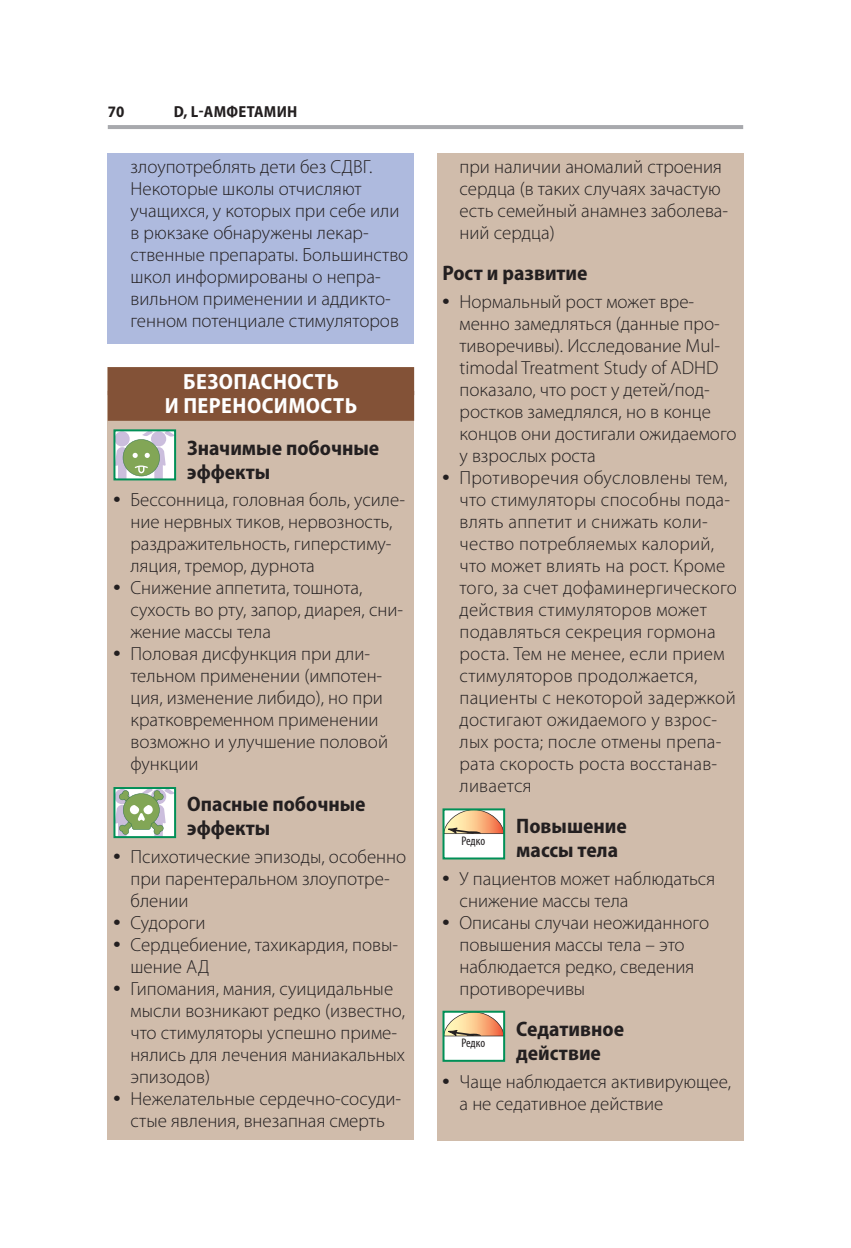
<style>
.page{position:relative;width:851px;height:1248px;background:#fff}
.page>*{position:absolute;margin:0;border:0;box-sizing:border-box;transform-origin:0 0}
.t1{font:700 semi-condensed 22px/24px "Myriad Pro";letter-spacing:.02em;color:#fff;text-align:center}
.t2{font:700 semi-condensed 21px/24px "Myriad Pro";color:#231f20}
.t3{font:300 19px/22px "Myriad Pro";color:#231f20}
.t4{font:700 semi-condensed 16px "Myriad Pro";color:#231f20}
.t5{font:condensed 12.6px "Myriad Pro";color:#231f20}
.s1{font-family:"Times New Roman";font-weight:700;font-size:20px}
</style>
<div class="page">
<hr style="left:108px;top:125px;width:635px;height:4px;background:#a8a9ad">
<div style="left:437px;top:153px;width:306px;height:987px;background:#d0bcab"></div>
<div style="left:443px;top:809px;width:61px;height:49px;background:#fff"></div>
<svg style="left:445px;top:811px;width:57px;height:23px"></svg>
<div style="left:442px;top:808px;width:63px;height:51px;border:2px solid #009057"></div>
<div style="left:443px;top:1011px;width:61px;height:49px;background:#fff"></div>
<svg style="left:445px;top:1013px;width:57px;height:23px"></svg>
<div style="left:442px;top:1010px;width:63px;height:51px;border:2px solid #009057"></div>
<div style="left:108px;top:367px;width:306px;height:773px;background:#d0bcab"></div>
<div style="left:108px;top:367px;width:306px;height:28px;background:#835237"></div>
<div style="left:108px;top:391px;width:306px;height:30px;background:#835237"></div>
<svg style="left:116px;top:432px;width:57px;height:45px;background:#bcc6b2"></svg>
<div style="left:113px;top:429px;width:63px;height:51px;border:2px solid #009057"></div>
<svg style="left:116px;top:790px;width:57px;height:45px;background:#b5c5a7"></svg>
<div style="left:113px;top:787px;width:63px;height:51px;border:2px solid #009057"></div>
<div style="left:108px;top:153px;width:306px;height:190px;background:#aebade"></div>
<p class="t4" style="left:108px;top:103px;width:18px">70</p>
<p class="t4" style="left:174px;top:103px;width:42px">D, L-амфетамин</p>
<p class="t3" style="left:130px;top:155px;width:279px">злоупотреблять дети без СДВГ.<br>Некоторые школы отчисляют учащихся, у которых при себе или в рюкзаке обнаружены лекар&shy;ственные препараты. Большинство школ информированы о непра&shy;вильном применении и аддикто&shy;генном потенциале стимуляторов</p>
<p class="t1" style="left:165px;top:370px;width:194px">БЕЗОПАСНОСТЬ<br>И ПЕРЕНОСИМОСТЬ</p>
<p class="t2" style="left:187px;top:435px;width:193px">Значимые побочные эффекты</p>
<p class="t3" style="left:130px;top:488px;width:276px;text-indent:-17px"><span class="s1">•</span> Бессонница, головная боль, усиле&shy;ние нервных тиков, нервозность, раздражительность, гиперстиму&shy;ляция, тремор, дурнота</p>
<p class="t3" style="left:130px;top:576px;width:274px;text-indent:-17px"><span class="s1">•</span> Снижение аппетита, тошнота, сухость во рту, запор, диарея, сни&shy;жение массы тела</p>
<p class="t3" style="left:130px;top:642px;width:259px;text-indent:-17px"><span class="s1">•</span> Половая дисфункция при дли&shy;тельном применении (импотен&shy;ция, изменение либидо), но при кратковременном применении возможно и улучшение половой функции</p>
<p class="t2" style="left:187px;top:792px;width:180px">Опасные побочные эффекты</p>
<p class="t3" style="left:130px;top:845px;width:277px;text-indent:-17px"><span class="s1">•</span> Психотические эпизоды, особенно при парентеральном злоупотре&shy;блении</p>
<p class="t3" style="left:113px;top:911px;width:94px"><span class="s1">•</span> Судороги</p>
<p class="t3" style="left:130px;top:933px;width:269px;text-indent:-17px"><span class="s1">•</span> Сердцебиение, тахикардия, повы&shy;шение АД</p>
<p class="t3" style="left:130px;top:977px;width:276px;text-indent:-17px"><span class="s1">•</span> Гипомания, мания, суицидальные мысли возникают редко (известно, что стимуляторы успешно приме&shy;нялись для лечения маниакальных эпизодов)</p>
<p class="t3" style="left:113px;top:1087px;width:289px;text-align:center"><span class="s1">•</span> Нежелательные сердечно-сосуди&shy;стые явления, внезапная смерть</p>
<p class="t3" style="left:459px;top:155px;width:270px">при наличии аномалий строения сердца (в таких случаях зачастую есть семейный анамнез заболева&shy;ний сердца)</p>
<p class="t2" style="left:442px;top:261px;width:147px">Рост и развитие</p>
<p class="t3" style="left:459px;top:290px;width:278px;text-indent:-17px"><span class="s1">•</span> Нормальный рост может вре&shy;менно замедляться (данные про&shy;тиворечивы). Исследование Mul&shy;timodal Treatment Study of ADHD показало, что рост у детей/под&shy;ростков замедлялся, но в конце концов они достигали ожидаемого у взрослых роста</p>
<p class="t3" style="left:459px;top:466px;width:279px;text-indent:-17px"><span class="s1">•</span> Противоречия обусловлены тем, что стимуляторы способны пода&shy;влять аппетит и снижать коли&shy;чество потребляемых калорий, что может влиять на рост. Кроме того, за счет дофаминергического действия стимуляторов может подавляться секреция гормона роста. Тем не менее, если прием стимуляторов продолжается, пациенты с некоторой задержкой достигают ожидаемого у взрос&shy;лых роста; после отмены препа&shy;рата скорость роста восстанав&shy;ливается</p>
<p class="t2" style="left:516px;top:814px;width:112px">Повышение массы тела</p>
<p class="t3" style="left:459px;top:867px;width:257px;text-indent:-17px"><span class="s1">•</span> У пациентов может наблюдаться снижение массы тела</p>
<p class="t3" style="left:459px;top:911px;width:251px;text-indent:-17px"><span class="s1">•</span> Описаны случаи неожиданного повышения массы тела – это наблюдается редко, сведения противоречивы</p>
<p class="t2" style="left:516px;top:1017px;width:109px">Седативное действие</p>
<p class="t3" style="left:459px;top:1070px;width:273px;text-indent:-17px"><span class="s1">•</span> Чаще наблюдается активирующее, а не седативное действие</p>
<p class="t5" style="left:461px;top:832px;width:25px">Редко</p>
<p class="t5" style="left:461px;top:1034px;width:25px">Редко</p>
</div>
